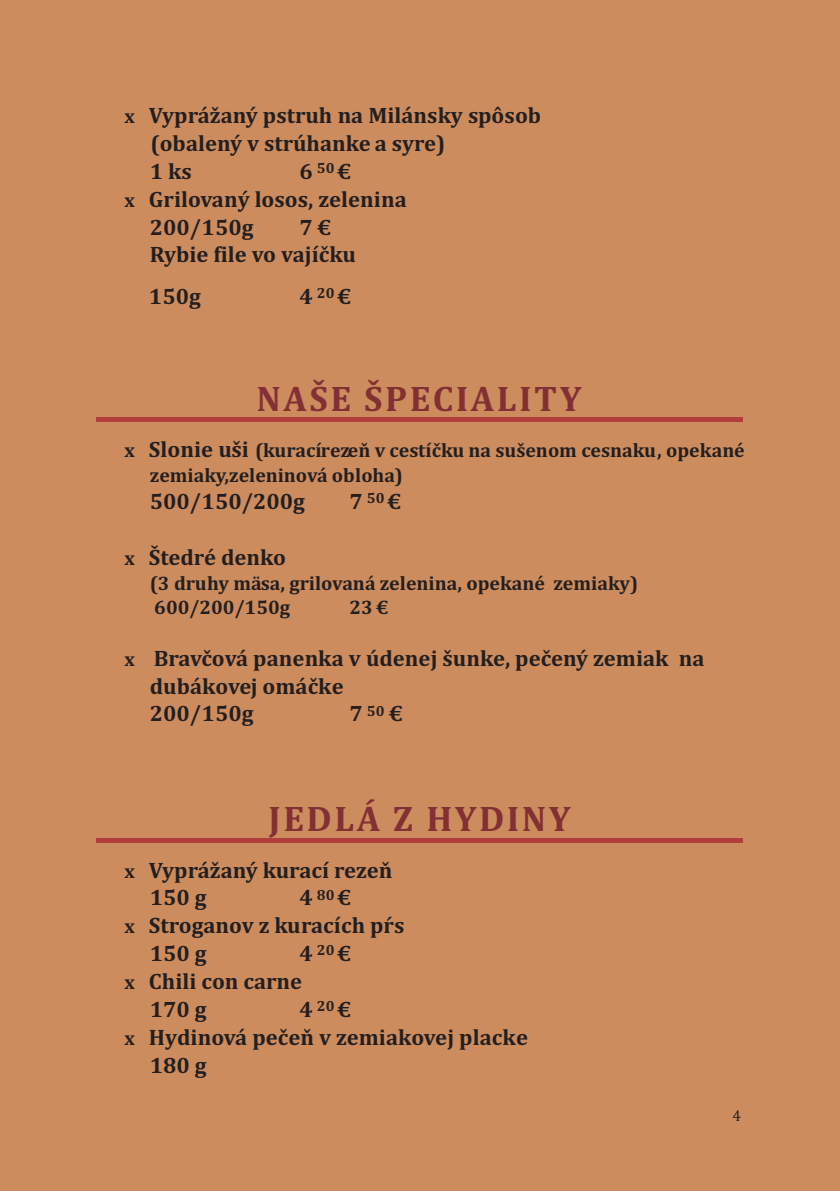
<style>
.page{position:relative;width:840px;height:1191px;background:#fff}
.page>*{position:absolute;margin:0;border:0;box-sizing:border-box;transform-origin:0 0}
.t1{font:700 36px "Cambria";letter-spacing:.07em;color:#823033}
.t2{font:700 22.6px/27.6px "Cambria";color:#231f20}
.t3{font:700 19.8px/25.2px "Cambria";color:#231f20}
.t4{font:15.6px "Cambria";color:#231f20}
.s1{font-size:19.8px}
.s2{font-size:22.6px}
</style>
<div class="page">
<div style="left:0;top:0;width:839px;height:1191px;background:#cd8c5d"></div>
<hr style="left:97px;top:421px;width:645px;height:1px;background:#b23e3c">
<hr style="left:97px;top:418px;width:645px;height:2px;background:#b23e3c">
<hr style="left:97px;top:841px;width:645px;height:1px;background:#b23e3c">
<hr style="left:97px;top:838px;width:645px;height:2px;background:#b23e3c">
<p class="t2" style="left:150px;top:103px;width:393px;text-indent:-25px"><span class="s1">x</span> Vyprážaný pstruh na Milánsky spôsob (obalený v strúhanke a syre)<br>1 ks</p>
<p class="t2" style="left:299px;top:159px;width:53px">6 <sup>50</sup> €</p>
<p class="t2" style="left:124px;top:187px;width:284px"><span class="s1">x</span> Grilovaný losos, zelenina</p>
<p class="t2" style="left:150px;top:214px;width:105px">200/150g</p>
<p class="t2" style="left:150px;top:214px;width:207px;text-indent:149px">7 €<br>Rybie file vo vajíèku</p>
<p class="t2" style="left:149px;top:284px;width:53px">150g</p>
<p class="t2" style="left:299px;top:284px;width:53px">4 <sup>20</sup> €</p>
<h1 class="t1" style="left:256px;top:382px;width:326px">NAŠE ŠPECIALITY</h1>
<p class="t3" style="left:150px;top:439px;width:596px;text-indent:-25px">x <span class="s2">Slonie uši</span> (kuracírezeò v cestíèku na sušenom cesnaku, opekané zemiaky, zeleninová obloha)</p>
<p class="t2" style="left:150px;top:489px;width:157px">500/150/200g</p>
<p class="t2" style="left:349px;top:489px;width:53px">7 <sup>50</sup> €</p>
<p class="t2" style="left:124px;top:545px;width:163px"><span class="s1">x</span> Štedré denko</p>
<p class="t3" style="left:150px;top:573px;width:489px;line-height:24px">(3 druhy mäsa, grilovaná zelenina, opekané zemiaky)<br>600/200/150g</p>
<p class="t3" style="left:349px;top:596px;width:41px">23 €</p>
<p class="t2" style="left:150px;top:645px;width:556px;text-indent:-25px"><span class="s1">x</span> Bravèová panenka v údenej šunke, peèený zemiak na dubákovej omáèke<br>200/150g</p>
<p class="t2" style="left:349px;top:701px;width:55px">7 <sup>50</sup> €</p>
<h1 class="t1" style="left:268px;top:803px;width:303px">JEDLÁ Z HYDINY</h1>
<p class="t2" style="left:150px;top:857px;width:244px;text-indent:-25px"><span class="s1">x</span> Vyprážaný kurací rezeò<br>150 g</p>
<p class="t2" style="left:299px;top:885px;width:53px">4 <sup>80</sup> €</p>
<p class="t2" style="left:124px;top:913px;width:281px"><span class="s1">x</span> Stroganov z kuracích pàs</p>
<p class="t2" style="left:150px;top:940px;width:58px">150 g</p>
<p class="t2" style="left:299px;top:940px;width:53px">4 <sup>20</sup> €</p>
<p class="t2" style="left:124px;top:969px;width:179px"><span class="s1">x</span> Chili con carne</p>
<p class="t2" style="left:150px;top:996px;width:58px">170 g</p>
<p class="t2" style="left:299px;top:996px;width:53px">4 <sup>20</sup> €</p>
<p class="t2" style="left:124px;top:1024px;width:405px"><span class="s1">x</span> Hydinová peèeò v zemiakovej placke</p>
<p class="t2" style="left:150px;top:1052px;width:58px">180 g</p>
<p class="t4" style="left:732px;top:1109px;width:10px">4</p>
</div>
